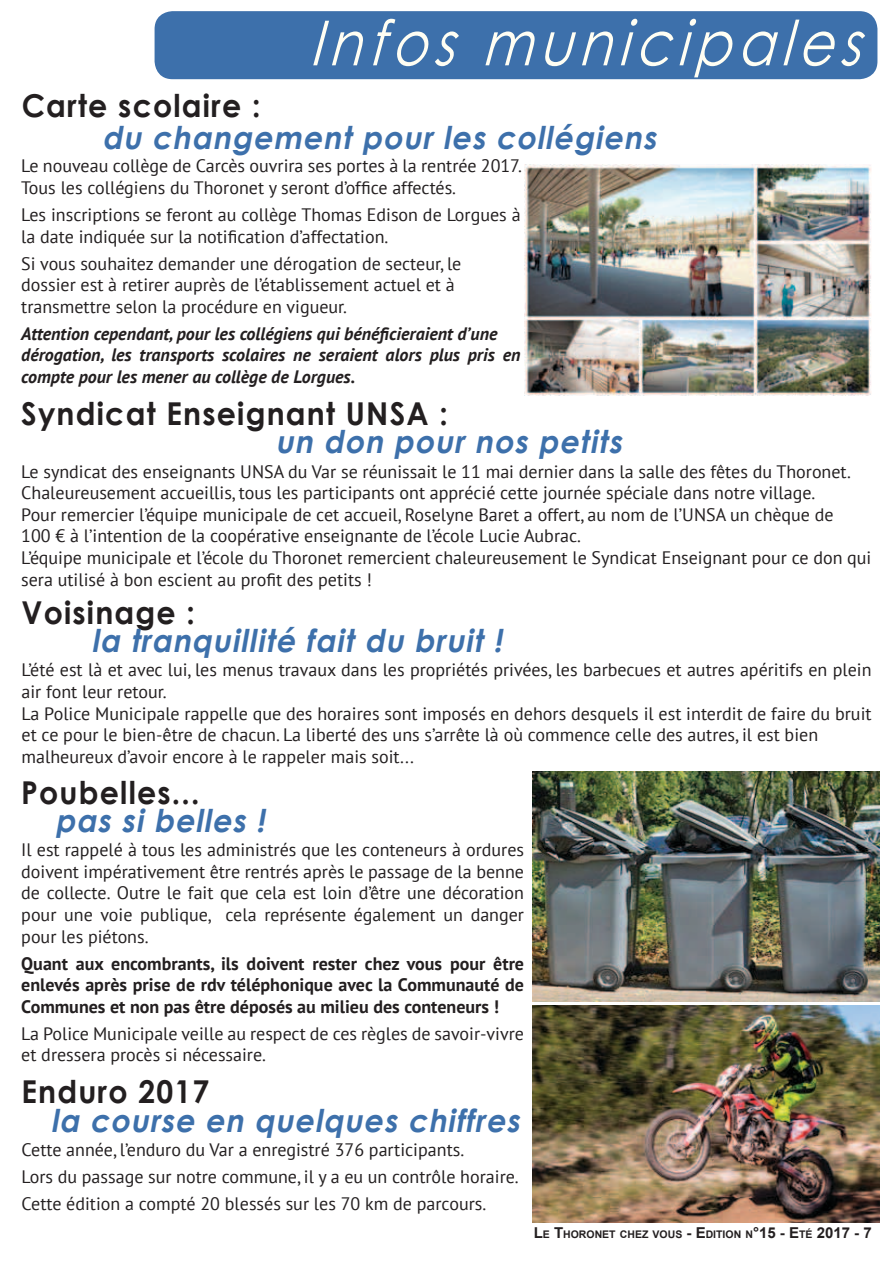
<style>
.page{position:relative;width:893px;height:1263px;background:#fff}
.page>*{position:absolute;margin:0;border:0;box-sizing:border-box;transform-origin:0 0}
.t1{font:italic 62.1px "Century Gothic";color:#fffef3;scale:.87 1}
.t2{font:italic 700 31.5px "Century Gothic";color:#3d70ab;scale:.95 1}
.t3{font:700 31.5px "Century Gothic";letter-spacing:.04em;color:#231f20;scale:.95 1}
.t4{font:18px/21.6px "PT Sans";color:#231f20}
.t5{font:italic 700 18px/21.6px "PT Sans";color:#231f20}
.t6{font:700 18px/21.6px "PT Sans";color:#231f20;text-align:justify}
.t7{font:700 10.5px "Arial";color:#231f20}
.s1{font-size:15px}
</style>
<div class="page">
<div style="left:155px;top:11px;width:722px;height:68px;background:#3d70ab;border-radius:18px"></div>
<img style="left:533px;top:1006px;width:346px;height:216px">
<img style="left:533px;top:771px;width:346px;height:231px">
<img style="left:525px;top:164px;width:346px;height:231px">
<h2 class="t3" style="left:22px;top:86px;width:253px">Carte scolaire :</h2>
<h1 class="t1" style="left:309px;top:5px;width:657px">Infos municipales</h1>
<h2 class="t2" style="left:102px;top:118px;width:592px">du changement pour les collégiens</h2>
<p class="t4" style="left:21px;top:155px;width:502px">Le nouveau collège de Carcès ouvrira ses portes à la rentrée 2017.<br>Tous les collégiens du Thoronet y seront d’office affectés.</p>
<p class="t4" style="left:21px;top:203px;width:501px">Les inscriptions se feront au collège Thomas Edison de Lorgues à la date indiquée sur la notification d’affectation.</p>
<p class="t4" style="left:21px;top:252px;width:442px">Si vous souhaitez demander une dérogation de secteur, le dossier est à retirer auprès de l’établissement actuel et à transmettre selon la procédure en vigueur.</p>
<p class="t5" style="left:21px;top:322px;width:501px">Attention cependant, pour les collégiens qui bénéficieraient d’une dérogation, les transports scolaires ne seraient alors plus pris en compte pour les mener au collège de Lorgues.</p>
<h2 class="t3" style="left:21px;top:394px;width:451px">Syndicat Enseignant UNSA :</h2>
<h2 class="t2" style="left:275px;top:422px;width:373px">un don pour nos petits</h2>
<p class="t4" style="left:21px;top:460px;width:852px">Le syndicat des enseignants UNSA du Var se réunissait le 11 mai dernier dans la salle des fêtes du Thoronet.<br>Chaleureusement accueillis, tous les participants ont apprécié cette journée spéciale dans notre village.<br>Pour remercier l’équipe municipale de cet accueil, Roselyne Baret a offert, au nom de l’UNSA un chèque de<br>100 € à l’intention de la coopérative enseignante de l’école Lucie Aubrac.<br>L’équipe municipale et l’école du Thoronet remercient chaleureusement le Syndicat Enseignant pour ce don qui sera utilisé à bon escient au profit des petits !</p>
<h2 class="t3" style="left:22px;top:592px;width:184px">Voisinage :</h2>
<h2 class="t2" style="left:91px;top:621px;width:441px">la tranquillité fait du bruit !</h2>
<p class="t4" style="left:22px;top:659px;width:851px">L’été est là et avec lui, les menus travaux dans les propriétés privées, les barbecues et autres apéritifs en plein air font leur retour.<br>La Police Municipale rappelle que des horaires sont imposés en dehors desquels il est interdit de faire du bruit et ce pour le bien-être de chacun. La liberté des uns s’arrête là où commence celle des autres, il est bien malheureux d’avoir encore à le rappeler mais soit...</p>
<h2 class="t3" style="left:21px;top:772px;width:189px">Poubelles...</h2>
<h2 class="t2" style="left:55px;top:801px;width:229px">pas si belles !</h2>
<p class="t4" style="left:21px;top:839px;width:504px;text-align:justify">Il est rappelé à tous les administrés que les conteneurs à ordures doivent impérativement être rentrés après le passage de la benne de collecte. Outre le fait que cela est loin d’être une décoration pour une voie publique, cela représente également un danger pour les piétons.</p>
<p class="t6" style="left:21px;top:952px;width:504px">Quant aux encombrants, ils doivent rester chez vous pour être enlevés après prise de rdv téléphonique avec la Communauté de Communes et non pas être déposés au milieu des conteneurs !</p>
<p class="t4" style="left:21px;top:1022px;width:504px">La Police Municipale veille au respect de ces règles de savoir-vivre et dressera procès si nécessaire.</p>
<h2 class="t3" style="left:21px;top:1072px;width:199px">Enduro 2017</h2>
<h2 class="t2" style="left:51px;top:1100px;width:502px">la course en quelques chiffres</h2>
<p class="t4" style="left:22px;top:1136px;width:499px;line-height:27px">Cette année, l’enduro du Var a enregistré 376 participants.<br>Lors du passage sur notre commune, il y a eu un contrôle horaire.<br>Cette édition a compté 20 blessés sur les 70 km de parcours.</p>
<p class="t7" style="left:534px;top:1227px;width:339px"><span class="s1">L</span>E <span class="s1">T</span>HORONET CHEZ VOUS <span class="s1">- E</span>DITION N<span class="s1">°15 - E</span>TÉ <span class="s1">2017 - 7</span></p>
</div>
